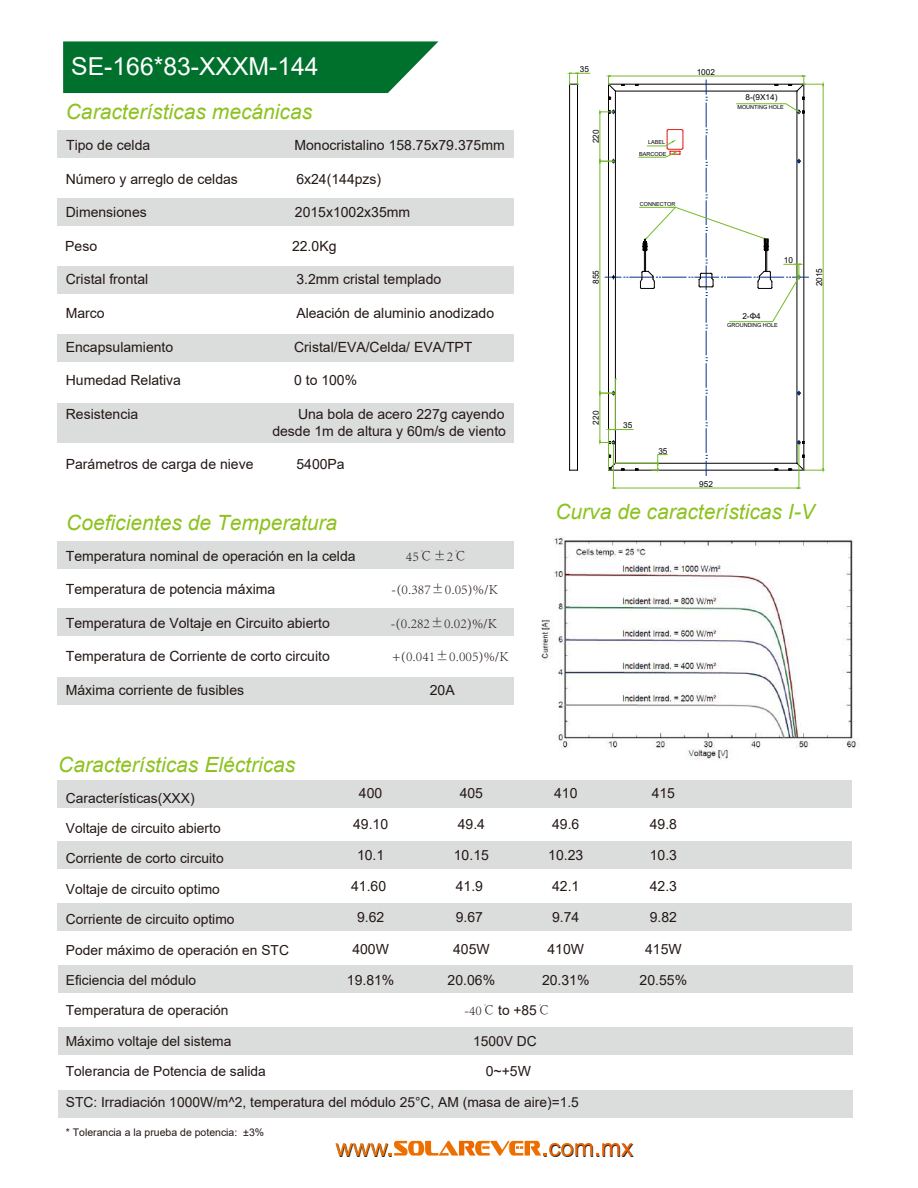
<style>
.page{position:relative;width:918px;height:1188px;background:#fff}
.page>*{position:absolute;margin:0;border:0;box-sizing:border-box;transform-origin:0 0}
.t1{font:24.75px "Arial";color:#fff}
.t2{font:24.3px "Arial";color:#2b2a29}
.t3{font:italic 21px "Arial";color:#8dc21f}
.t4{font:13.95px/16.8px "Arial";color:#231815;text-align:right}
.t5{font:300 13.95px "Adobe Song Std";color:#231815}
.t6{font:13.8px/30.3px "Arial";color:#231815}
.t7{font:300 13.8px "Adobe Song Std";color:#231815}
.t8{font:10.5px "Arial";color:#231815}
.t9{font:8.25px "Arial";color:#040000}
.t10{font:5.55px/11.6px "Arial";color:#040000;text-align:right}
.s1{font-family:"Arial";font-weight:400}
</style>
<div class="page">
<svg style="left:63px;top:41px;width:375px;height:52px;background:#137b3c"></svg>
<svg style="left:335px;top:1141px;width:140px;height:15px"></svg>
<svg style="left:544px;top:1143px;width:89px;height:13px"></svg>
<div style="left:57px;top:130px;width:457px;height:28px;background:#dbdcdc"></div>
<div style="left:57px;top:198px;width:457px;height:27px;background:#dbdcdc"></div>
<div style="left:57px;top:266px;width:457px;height:28px;background:#dbdcdc"></div>
<div style="left:57px;top:334px;width:457px;height:27px;background:#dbdcdc"></div>
<div style="left:57px;top:403px;width:457px;height:39px;background:#dbdcdc"></div>
<div style="left:57px;top:541px;width:457px;height:28px;background:#dbdcdc"></div>
<div style="left:57px;top:608px;width:457px;height:28px;background:#dbdcdc"></div>
<div style="left:57px;top:677px;width:457px;height:28px;background:#dbdcdc"></div>
<div style="left:57px;top:780px;width:795px;height:28px;background:#dbdcdc"></div>
<div style="left:57px;top:842px;width:795px;height:27px;background:#dbdcdc"></div>
<div style="left:57px;top:903px;width:795px;height:28px;background:#dbdcdc"></div>
<div style="left:58px;top:965px;width:794px;height:28px;background:#dbdcdc"></div>
<div style="left:58px;top:1027px;width:794px;height:27px;background:#dbdcdc"></div>
<div style="left:58px;top:1090px;width:794px;height:27px;background:#dbdcdc"></div>
<hr style="left:613px;top:445px;width:1px;height:43px;background:#75ba2a">
<hr style="left:799px;top:445px;width:1px;height:43px;background:#75ba2a">
<hr style="left:615px;top:488px;width:182px;height:1px;background:#75ba2a">
<hr style="left:577px;top:84px;width:1px;height:386px;background:#040000">
<hr style="left:569px;top:84px;width:1px;height:386px;background:#040000">
<svg style="left:569px;top:73px;width:21px;height:12px"></svg>
<svg style="left:600px;top:76px;width:224px;height:399px"></svg>
<img style="left:541px;top:536px;width:318px;height:224px">
<h1 class="t1" style="left:71px;top:50px;width:249px">SE-166*83-XXXM-144</h1>
<h3 class="t3" style="left:66px;top:98px;width:248px">Características mecánicas</h3>
<p class="t4" style="left:66px;top:137px;width:86px">Tipo de celda</p>
<p class="t4" style="left:294px;top:137px;width:212px">Monocristalino 158.75x79.375mm</p>
<p class="t4" style="left:66px;top:170px;width:174px">Número y arreglo de celdas</p>
<p class="t4" style="left:296px;top:170px;width:86px">6x24(144pzs)</p>
<p class="t4" style="left:66px;top:204px;width:82px">Dimensiones</p>
<p class="t4" style="left:295px;top:204px;width:117px">2015x1002x35mm</p>
<p class="t4" style="left:65px;top:237px;width:33px">Peso</p>
<p class="t4" style="left:292px;top:237px;width:46px">22.0Kg</p>
<p class="t4" style="left:66px;top:271px;width:84px">Cristal frontal</p>
<p class="t4" style="left:296px;top:271px;width:146px">3.2mm cristal templado</p>
<p class="t4" style="left:66px;top:305px;width:40px">Marco</p>
<p class="t4" style="left:296px;top:305px;width:199px">Aleación de aluminio anodizado</p>
<p class="t4" style="left:66px;top:338px;width:109px">Encapsulamiento</p>
<p class="t4" style="left:294px;top:338px;width:180px">Cristal/EVA/Celda/ EVA/TPT</p>
<p class="t4" style="left:66px;top:372px;width:117px">Humedad Relativa</p>
<p class="t4" style="left:294px;top:372px;width:65px">0 to 100%</p>
<p class="t4" style="left:66px;top:406px;width:74px">Resistencia</p>
<p class="t4" style="left:272px;top:406px;width:235px">Una bola de acero 227g cayendo desde 1m de altura y 60m/s de viento</p>
<p class="t4" style="left:66px;top:456px;width:189px">Parámetros de carga de nieve</p>
<p class="t4" style="left:296px;top:456px;width:50px">5400Pa</p>
<h3 class="t3" style="left:66px;top:509px;width:273px">Coeficientes de Temperatura</h3>
<p class="t4" style="left:66px;top:547px;width:291px">Temperatura nominal de operación en la celda</p>
<p class="t5" style="left:406px;top:548px;width:63px">45℃±2℃</p>
<p class="t4" style="left:66px;top:581px;width:211px">Temperatura de potencia máxima</p>
<p class="t5" style="left:391px;top:582px;width:108px">-(0.387±0.05)%/K</p>
<p class="t4" style="left:66px;top:614px;width:266px">Temperatura de Voltaje en Circuito abierto</p>
<p class="t5" style="left:390px;top:615px;width:108px">-(0.282±0.02)%/K</p>
<p class="t4" style="left:66px;top:648px;width:266px">Temperatura de Corriente de corto circuito</p>
<p class="t5" style="left:392px;top:649px;width:118px">+(0.041±0.005)%/K</p>
<p class="t4" style="left:66px;top:682px;width:180px">Máxima corriente de fusibles</p>
<p class="t4" style="left:430px;top:682px;width:26px">20A</p>
<h3 class="t3" style="left:58px;top:751px;width:239px">Características Eléctricas</h3>
<p class="t9" style="left:580px;top:64px;width:11px">35</p>
<p class="t9" style="left:590px;top:143px;width:15px;rotate:-90deg">220</p>
<p class="t9" style="left:590px;top:284px;width:15px;rotate:-90deg">855</p>
<p class="t10" style="left:639px;top:137px;width:29px">LABEL<br>BARCODE</p>
<p class="t10" style="left:640px;top:198px;width:37px">CONNECTOR</p>
<p class="t9" style="left:697px;top:66px;width:20px">1002</p>
<p class="t9" style="left:745px;top:91px;width:34px">8-(9X14)</p>
<p class="t10" style="left:737px;top:101px;width:48px">MOUNTING HOLE</p>
<p class="t9" style="left:784px;top:255px;width:11px">10</p>
<p class="t9" style="left:742px;top:310px;width:20px">2-Φ4</p>
<p class="t10" style="left:727px;top:319px;width:52px">GROUNDING HOLE</p>
<p class="t9" style="left:813px;top:286px;width:20px;rotate:-90deg">2015</p>
<p class="t9" style="left:590px;top:425px;width:15px;rotate:-90deg">220</p>
<p class="t9" style="left:623px;top:420px;width:11px">35</p>
<p class="t9" style="left:658px;top:445px;width:11px">35</p>
<p class="t9" style="left:699px;top:478px;width:15px">952</p>
<h3 class="t3" style="left:555px;top:498px;width:261px">Curva de características I-V</h3>
<p class="t6" style="left:66px;top:783px;width:225px">Características(XXX)<br>Voltaje de circuito abierto<br>Corriente de corto circuito<br>Voltaje de circuito optimo<br>Corriente de circuito optimo<br>Poder máximo de operación en STC<br>Eficiencia del módulo<br>Temperatura de operación</p>
<p class="t4" style="left:359px;top:785px;width:25px">400</p>
<p class="t4" style="left:353px;top:816px;width:37px">49.10</p>
<p class="t4" style="left:357px;top:847px;width:29px">10.1</p>
<p class="t4" style="left:351px;top:878px;width:37px">41.60</p>
<p class="t4" style="left:357px;top:909px;width:29px">9.62</p>
<p class="t4" style="left:352px;top:940px;width:38px">400W</p>
<p class="t4" style="left:347px;top:971px;width:49px">19.81%</p>
<p class="t4" style="left:460px;top:785px;width:25px">405</p>
<p class="t4" style="left:458px;top:816px;width:29px">49.4</p>
<p class="t4" style="left:454px;top:847px;width:37px">10.15</p>
<p class="t4" style="left:456px;top:878px;width:29px">41.9</p>
<p class="t4" style="left:456px;top:909px;width:29px">9.67</p>
<p class="t4" style="left:453px;top:940px;width:38px">405W</p>
<p class="t4" style="left:448px;top:971px;width:49px">20.06%</p>
<p class="t4" style="left:554px;top:785px;width:25px">410</p>
<p class="t4" style="left:552px;top:816px;width:29px">49.6</p>
<p class="t4" style="left:548px;top:847px;width:37px">10.23</p>
<p class="t4" style="left:552px;top:878px;width:29px">42.1</p>
<p class="t4" style="left:552px;top:909px;width:29px">9.74</p>
<p class="t4" style="left:548px;top:940px;width:38px">410W</p>
<p class="t4" style="left:542px;top:971px;width:49px">20.31%</p>
<p class="t7" style="left:464px;top:1003px;width:88px">-40℃ <span class="s1">to +85</span>℃</p>
<p class="t6" style="left:66px;top:1025px;width:167px">Máximo voltaje del sistema</p>
<p class="t6" style="left:473px;top:1025px;width:65px">1500V DC</p>
<p class="t6" style="left:66px;top:1056px;width:202px">Tolerancia de Potencia de salida</p>
<p class="t4" style="left:486px;top:1063px;width:47px">0~+5W</p>
<p class="t6" style="left:66px;top:1086px;width:515px">STC: Irradiación 1000W/m^2, temperatura del módulo 25°C, AM (masa de aire)=1.5</p>
<p class="t8" style="left:66px;top:1125px;width:200px">* Tolerancia a la prueba de potencia: ±3%</p>
<p class="t4" style="left:652px;top:785px;width:25px">415</p>
<p class="t4" style="left:650px;top:816px;width:29px">49.8</p>
<p class="t4" style="left:650px;top:847px;width:29px">10.3</p>
<p class="t4" style="left:650px;top:878px;width:29px">42.3</p>
<p class="t4" style="left:650px;top:909px;width:29px">9.82</p>
<p class="t4" style="left:645px;top:940px;width:38px">415W</p>
<p class="t4" style="left:640px;top:971px;width:49px">20.55%</p>
<h2 class="t2" style="left:336px;top:1131px;width:59px">www.</h2>
<h2 class="t2" style="left:542px;top:1131px;width:93px">.com.mx</h2>
</div>
